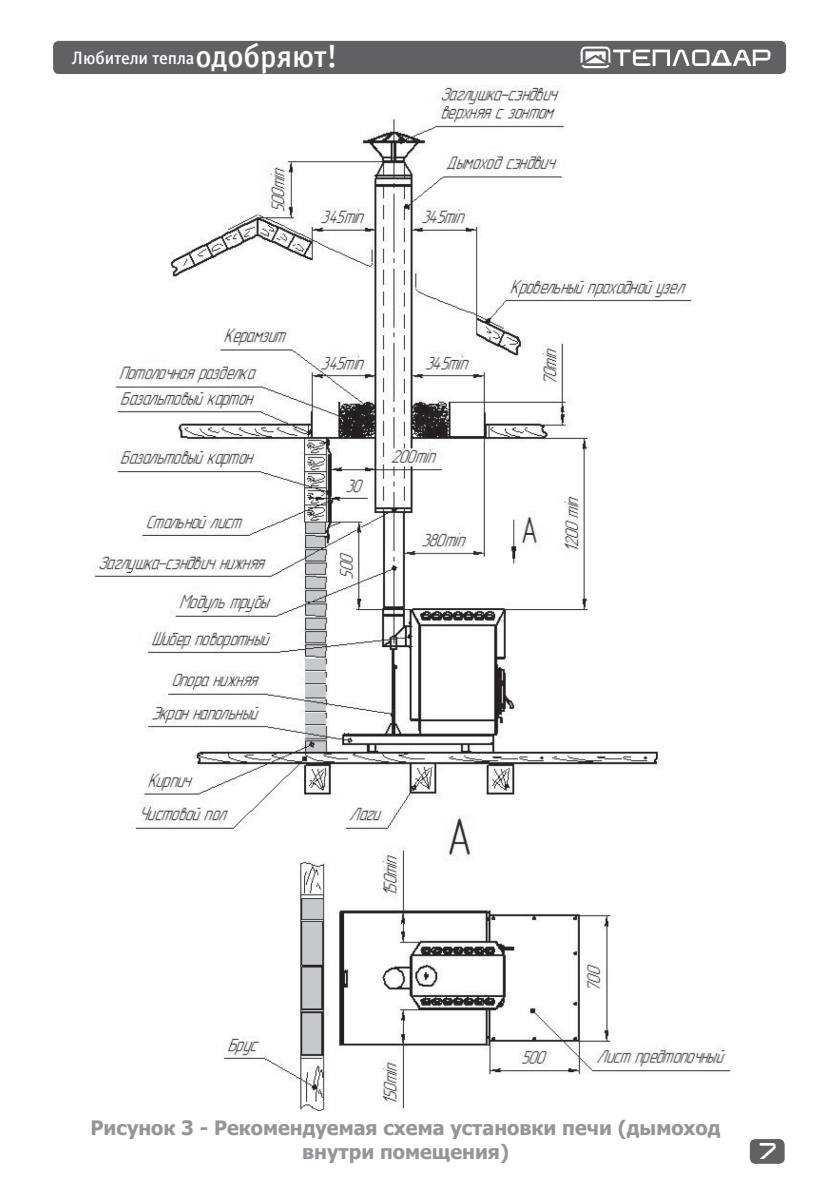
<style>
.page{position:relative;width:840px;height:1191px;background:#fff}
.page>*{position:absolute;margin:0;border:0;box-sizing:border-box;transform-origin:0 0}
.t1{font:700 19.8px/23.8px "Tahoma";color:#939598;text-align:center}
.t2{font:18px "Officina Sans Medium C";letter-spacing:-.005em;color:#fff}
.t3{font:16px "teplodar";color:#fff}
.s1{font-size:32px}
</style>
<div class="page">
<div style="left:749px;top:1139px;width:35px;height:24px;background:#616164;border-radius:6px"></div>
<div style="left:53px;top:41px;width:732px;height:33px;background:#616164;border-radius:6px"></div>
<svg style="left:580px;top:46px;width:190px;height:22px"></svg>
<img style="left:94px;top:86px;width:636px;height:1024px">
<p class="t2" style="left:72px;top:48px;width:267px">Любители тепла<span class="s1">одобряют!</span></p>
<p class="t1" style="left:91px;top:1115px;width:631px">Рисунок 3 - Рекомендуемая схема установки печи (дымоход внутри помещения)</p>
<p class="t3" style="left:759px;top:1144px;width:18px">7</p>
</div>
